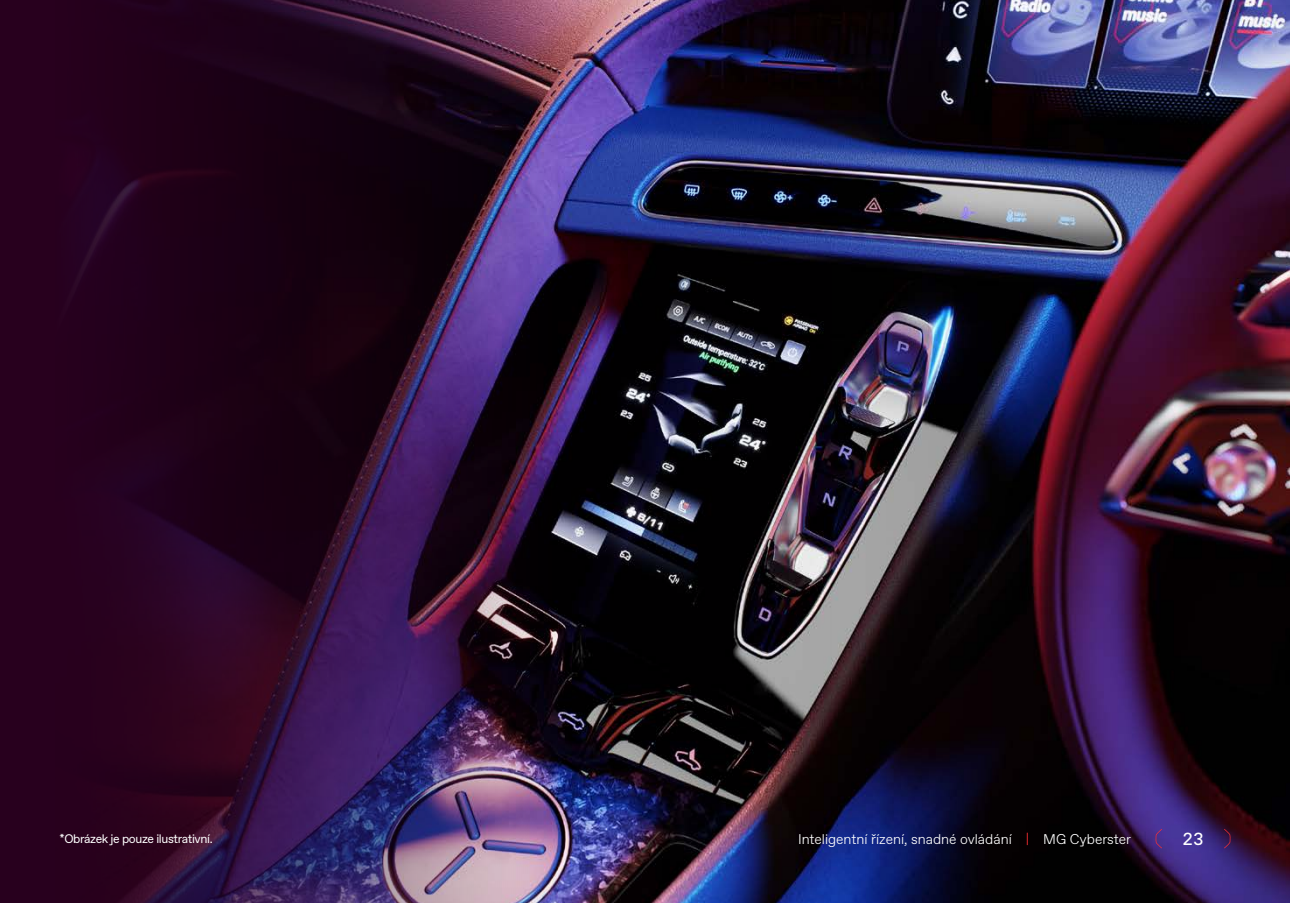
<style>
.page{position:relative;width:1290px;height:903px;background:#fff}
.page>*{position:absolute;margin:0;border:0;box-sizing:border-box;transform-origin:0 0}
.t1{font:17.5px "ABC Favorit Mono";color:#fff}
.t2{font:300 14px "ABC Favorit";color:#fff}
.t3{font:12.25px "ABC Favorit";letter-spacing:-.03em;color:#fff}
.s1{color:#fd2f33}
</style>
<div class="page">
<img style="left:832px;top:0;width:458px;height:903px">
<img style="left:0;top:0;width:832px;height:903px">
<svg style="left:1155px;top:829px;width:7px;height:19px"></svg>
<svg style="left:1224px;top:829px;width:6px;height:19px"></svg>
<p class="t3" style="left:60px;top:832px;width:155px">*Obrázek je pouze ilustrativní.</p>
<p class="t2" style="left:798px;top:831px;width:335px">Inteligentní řízení, snadné ovládání <span class="s1">|</span> MG Cyberster</p>
<p class="t1" style="left:1182px;top:828px;width:22px">23</p>
</div>
